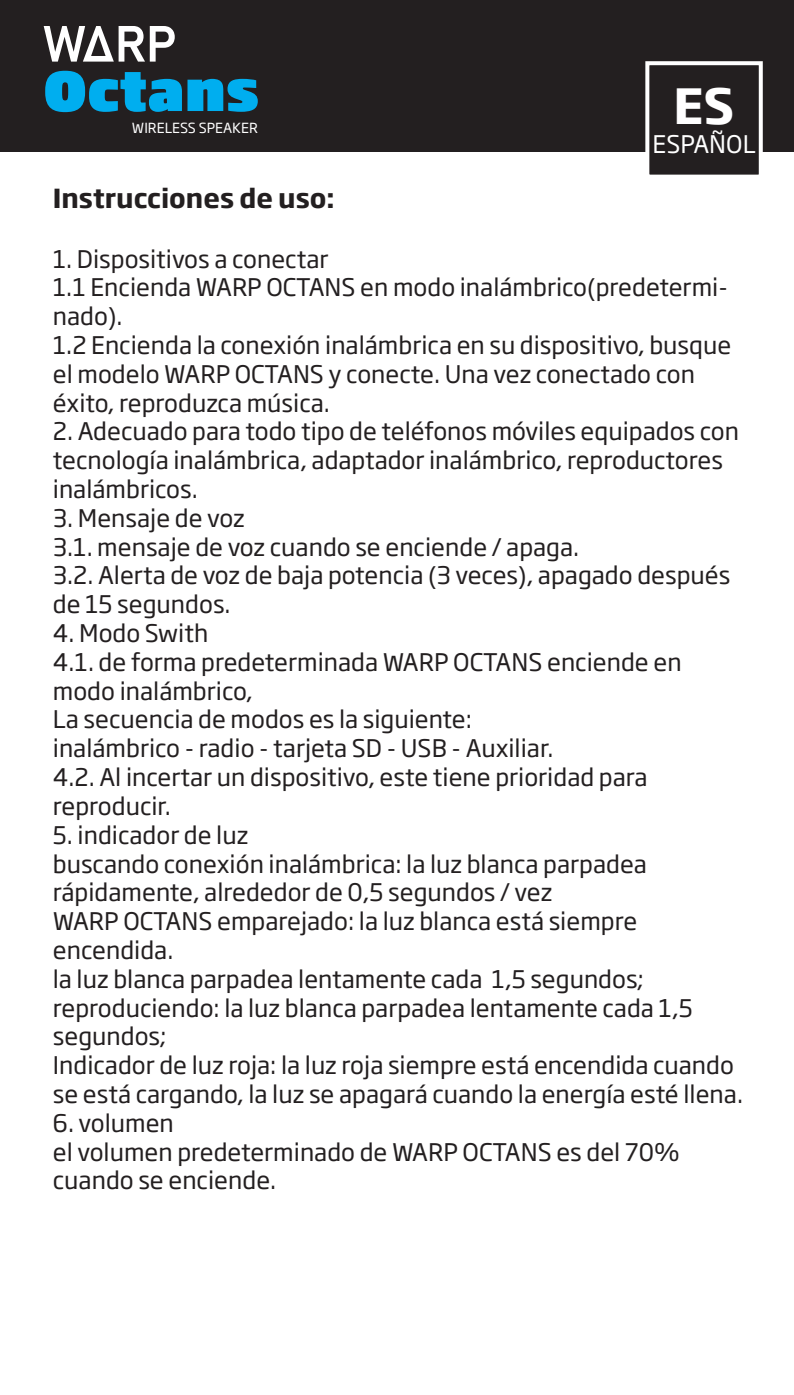
<style>
.page{position:relative;width:794px;height:1395px;background:#fff}
.page>*{position:absolute;margin:0;border:0;box-sizing:border-box;transform-origin:0 0}
.t1{font:900 52.8px "Soho Gothic Pro";color:#00aeef}
.t2{font:700 48px "Soho Gothic Pro";color:#fff}
.t3{font:700 26px "Soho Gothic Pro";color:#231f20}
.t4{font:24px/28.8px "Soho Gothic Pro";color:#231f20}
.t5{font:24px "Soho Gothic Pro";color:#fff}
.t6{font:13.6px "Soho Gothic Pro";color:#fff}
</style>
<div class="page">
<div style="left:0;top:0;width:794px;height:152px;background:#231f20"></div>
<div style="left:645px;top:61px;width:118px;height:118px;background:#231f20;border:4px solid #fff"></div>
<svg style="left:44px;top:26px;width:131px;height:36px"></svg>
<h1 class="t1" style="left:43px;top:48px;width:218px">Octans</h1>
<p class="t6" style="left:132px;top:117px;width:127px">WIRELESS SPEAKER</p>
<p class="t3" style="left:53px;top:177px;width:283px">Instrucciones de uso:</p>
<h2 class="t2" style="left:673px;top:68px;width:63px">ES</h2>
<p class="t5" style="left:652px;top:125px;width:105px">ESPAÑOL</p>
<p class="t4" style="left:53px;top:243px;width:680px">1. Dispositivos a conectar<br>1.1 Encienda WARP OCTANS en modo inalámbrico(predetermi&shy;nado).<br>1.2 Encienda la conexión inalámbrica en su dispositivo, busque el modelo WARP OCTANS y conecte. Una vez conectado con éxito, reproduzca música.</p>
<p class="t4" style="left:53px;top:416px;width:687px">2. Adecuado para todo tipo de teléfonos móviles equipados con tecnología inalámbrica, adaptador inalámbrico, reproductores inalámbricos.</p>
<p class="t4" style="left:53px;top:502px;width:679px">3. Mensaje de voz<br>3.1. mensaje de voz cuando se enciende / apaga.<br>3.2. Alerta de voz de baja potencia (3 veces), apagado después de 15 segundos.</p>
<p class="t4" style="left:53px;top:617px;width:630px">4. Modo Swith<br>4.1. de forma predeterminada WARP OCTANS enciende en modo inalámbrico,<br>La secuencia de modos es la siguiente:<br>inalámbrico - radio - tarjeta SD - USB - Auxiliar.<br>4.2. Al incertar un dispositivo, este tiene prioridad para reproducir.</p>
<p class="t4" style="left:53px;top:819px;width:691px">5. indicador de luz<br>buscando conexión inalámbrica: la luz blanca parpadea rápidamente, alrededor de 0,5 segundos / vez<br>WARP OCTANS emparejado: la luz blanca está siempre encendida.<br>la luz blanca parpadea lentamente cada 1,5 segundos; reproduciendo: la luz blanca parpadea lentamente cada 1,5 segundos;<br>Indicador de luz roja: la luz roja siempre está encendida cuando se está cargando, la luz se apagará cuando la energía esté llena.</p>
<p class="t4" style="left:53px;top:1107px;width:628px">6. volumen<br>el volumen predeterminado de WARP OCTANS es del 70% cuando se enciende.</p>
</div>
